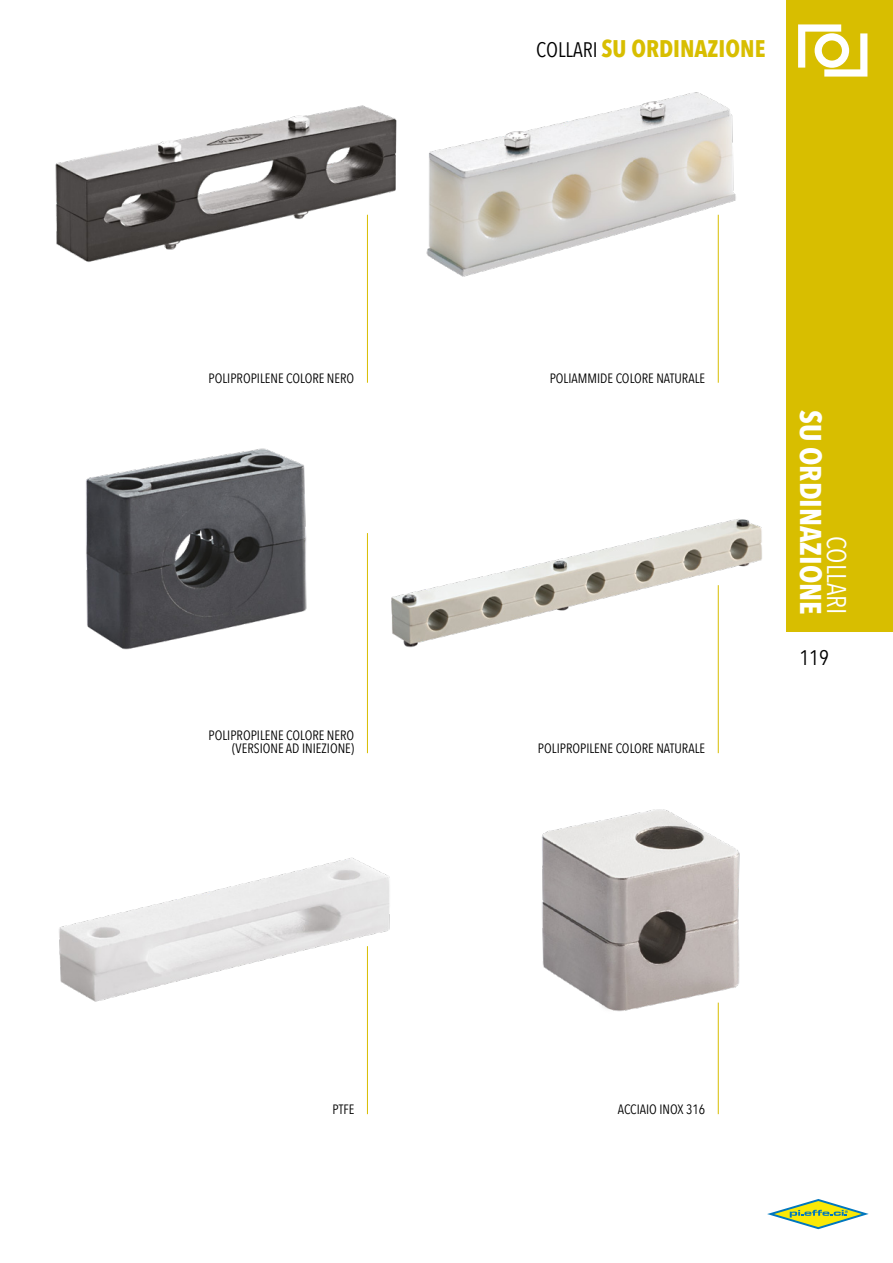
<style>
.page{position:relative;width:893px;height:1263px;background:#fff}
.page>*{position:absolute;margin:0;border:0;box-sizing:border-box;transform-origin:0 0}
.t1{font:700 30px "Avenir Next Condensed";color:#fff}
.t2{font:27px "Avenir Next Condensed";color:#fff}
.t3{font:700 24px "Avenir Next Condensed";color:#d8be00}
.t4{font:21px "Avenir Next Condensed";color:#000}
.t5{font:13.5px/13.5px "Avenir Next Condensed";color:#000;text-align:right}
.s1{font-weight:400;font-size:21px;color:#000}
</style>
<div class="page">
<div style="left:787px;top:0;width:106px;height:631px;background:#d8be00"></div>
<svg style="left:798px;top:24px;width:69px;height:53px"></svg>
<svg style="left:767px;top:1199px;width:102px;height:31px"></svg>
<img style="left:55px;top:105px;width:319px;height:194px">
<img style="left:59px;top:857px;width:331px;height:165px">
<img style="left:374px;top:92px;width:362px;height:208px">
<img style="left:86px;top:448px;width:221px;height:202px">
<img style="left:391px;top:518px;width:371px;height:158px">
<img style="left:542px;top:809px;width:198px;height:235px">
<hr style="left:367px;top:215px;width:1px;height:168px;background:#d8be00">
<hr style="left:367px;top:946px;width:1px;height:168px;background:#d8be00">
<hr style="left:367px;top:533px;width:1px;height:220px;background:#d8be00">
<hr style="left:718px;top:215px;width:1px;height:168px;background:#d8be00">
<hr style="left:718px;top:1003px;width:1px;height:111px;background:#d8be00">
<hr style="left:718px;top:585px;width:1px;height:168px;background:#d8be00">
<h3 class="t3" style="left:536px;top:34px;width:231px"><span class="s1">COLLARI</span> SU ORDINAZIONE</h3>
<p class="t5" style="left:209px;top:371px;width:147px">POLIPROPILENE COLORE NERO</p>
<p class="t5" style="left:550px;top:371px;width:157px">POLIAMMIDE COLORE NATURALE</p>
<p class="t5" style="left:209px;top:727px;width:147px">POLIPROPILENE COLORE NERO (VERSIONE AD INIEZIONE)</p>
<p class="t5" style="left:538px;top:741px;width:169px">POLIPROPILENE COLORE NATURALE</p>
<h1 class="t1" style="left:829px;top:410px;width:206px;rotate:90deg">SU ORDINAZIONE</h1>
<h2 class="t2" style="left:860px;top:535px;width:80px;rotate:90deg">COLLARI</h2>
<h3 class="t4" style="left:799px;top:639px;width:31px">119</h3>
<p class="t5" style="left:333px;top:1102px;width:23px">PTFE</p>
<p class="t5" style="left:618px;top:1102px;width:89px">ACCIAIO INOX 316</p>
</div>
